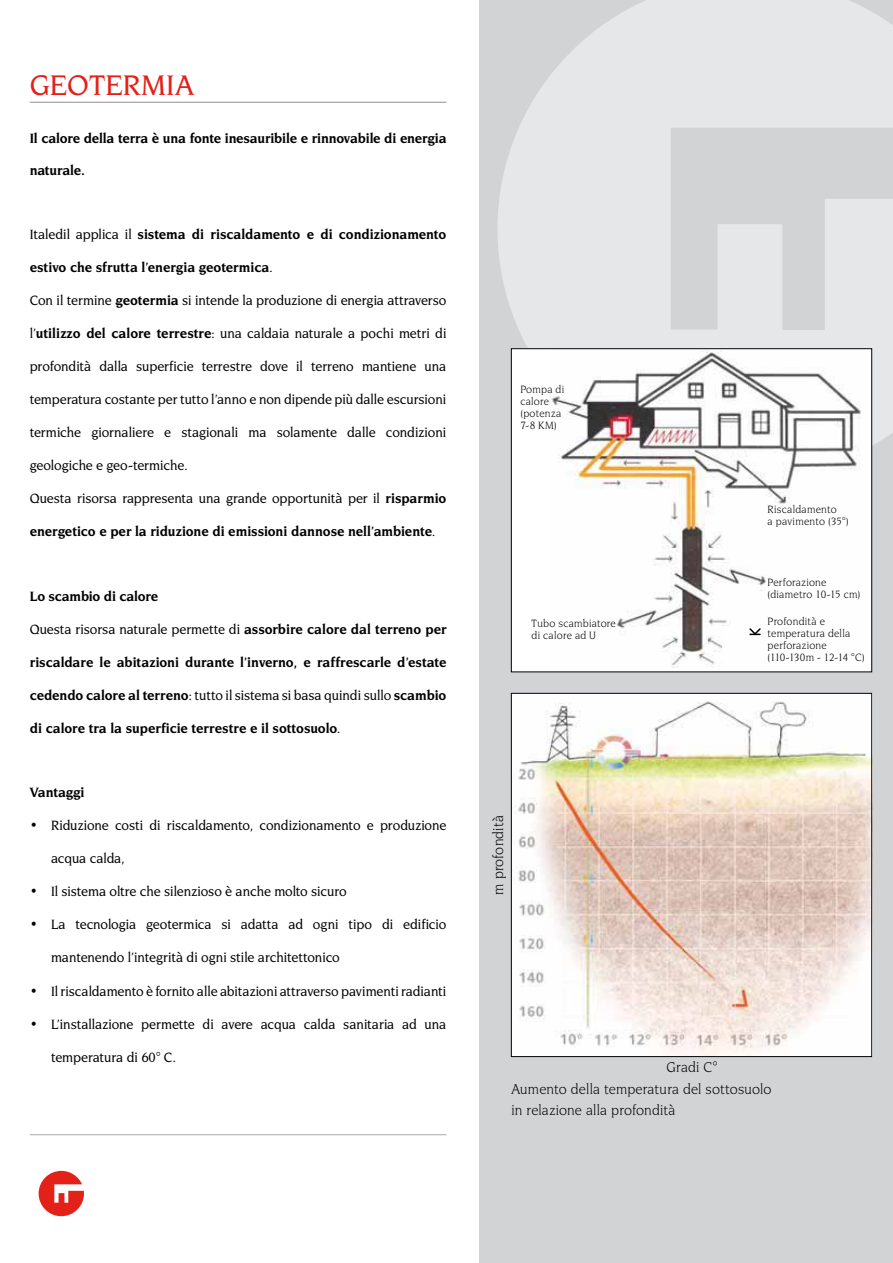
<style>
.page{position:relative;width:893px;height:1263px;background:#fff}
.page>*{position:absolute;margin:0;border:0;box-sizing:border-box;transform-origin:0 0}
.t1{font:500 30px "Novarese IT Cby BT";letter-spacing:.005em;color:#e32119}
.t2{font:15px/21.5px "Novarese IT Cby BT";letter-spacing:.01em;color:#000;scale:.96 1}
.t3{font:500 14.25px "Novarese IT Cby BT";letter-spacing:-.005em;color:#000;scale:.96 1}
.t4{font:700 14.25px "Novarese IT Cby BT";letter-spacing:-.005em;color:#000;scale:.96 1}
.t5{font:11.25px/12px "Novarese IT Cby BT";letter-spacing:.02em;color:#000;scale:.96 1}
.s1{font-weight:500}
.s2{font-weight:700}
</style>
<div class="page">
<div style="left:480px;top:0;width:413px;height:1263px;background:#d2d3d5"></div>
<svg style="left:498px;top:0;width:395px;height:479px;fill:#e6e7e8"></svg>
<svg style="left:39px;top:1171px;width:45px;height:45px"></svg>
<hr style="left:30px;top:1134px;width:416px;height:1px;background:#b1b3b4">
<hr style="left:30px;top:102px;width:416px;height:1px;background:#9c9e9f">
<div style="left:511px;top:349px;width:361px;height:323px;background:#fff"></div>
<div style="left:511px;top:348px;width:361px;height:324px;border:1px solid #000"></div>
<img style="left:513px;top:693px;width:360px;height:364px">
<div style="left:511px;top:693px;width:361px;height:364px;border:1px solid #000"></div>
<img style="left:550px;top:351px;width:311px;height:317px">
<svg style="left:748px;top:627px;width:14px;height:9px"></svg>
<h1 class="t1" style="left:30px;top:67px;width:166px">GEOTERMIA</h1>
<p class="t4" style="left:30px;top:130px;width:436px">Il calore della terra è una fonte inesauribile e rinnovabile di energia</p>
<p class="t4" style="left:30px;top:161px;width:59px">naturale.</p>
<p class="t4" style="left:30px;top:226px;width:435px"><span class="s1">Italedil applica il</span> sistema di riscaldamento e di condizionamento</p>
<p class="t4" style="left:30px;top:259px;width:255px">estivo che sfrutta l’energia geotermica<span class="s1">.</span></p>
<p class="t3" style="left:30px;top:292px;width:436px">Con il termine <span class="s2">geotermia</span> si intende la produzione di energia attraverso</p>
<p class="t3" style="left:30px;top:325px;width:436px">l’<span class="s2">utilizzo del calore terrestre</span>: una caldaia naturale a pochi metri di</p>
<p class="t3" style="left:30px;top:358px;width:435px">profondità dalla superficie terrestre dove il terreno mantiene una</p>
<p class="t3" style="left:30px;top:391px;width:435px">temperatura costante per tutto l’anno e non dipende più dalle escursioni</p>
<p class="t3" style="left:30px;top:424px;width:435px">termiche giornaliere e stagionali ma solamente dalle condizioni</p>
<p class="t3" style="left:30px;top:457px;width:166px">geologiche e geo-termiche.</p>
<p class="t3" style="left:30px;top:490px;width:436px">Questa risorsa rappresenta una grande opportunità per il <span class="s2">risparmio</span></p>
<p class="t4" style="left:30px;top:523px;width:424px">energetico e per la riduzione di emissioni dannose nell’ambiente<span class="s1">.</span></p>
<p class="t4" style="left:30px;top:587px;width:135px">Lo scambio di calore</p>
<p class="t3" style="left:30px;top:621px;width:436px">Questa risorsa naturale permette di <span class="s2">assorbire calore dal terreno per</span></p>
<p class="t4" style="left:30px;top:653px;width:436px">riscaldare le abitazioni durante l’inverno, e raffrescarle d’estate</p>
<p class="t3" style="left:30px;top:687px;width:436px"><span class="s2">cedendo calore al terreno</span>: tutto il sistema si basa quindi sullo <span class="s2">scambio</span></p>
<p class="t4" style="left:30px;top:719px;width:325px">di calore tra la superficie terrestre e il sottosuolo<span class="s1">.</span></p>
<p class="t4" style="left:30px;top:784px;width:59px">Vantaggi</p>
<p class="t3" style="left:30px;top:817px;width:435px">• Riduzione costi di riscaldamento, condizionamento e produzione</p>
<p class="t3" style="left:51px;top:850px;width:78px">acqua calda,</p>
<p class="t3" style="left:30px;top:883px;width:332px">• Il sistema oltre che silenzioso è anche molto sicuro</p>
<p class="t3" style="left:30px;top:916px;width:436px">• La tecnologia geotermica si adatta ad ogni tipo di edificio</p>
<p class="t3" style="left:51px;top:949px;width:302px">mantenendo l’integrità di ogni stile architettonico</p>
<p class="t3" style="left:30px;top:982px;width:435px">• Il riscaldamento è fornito alle abitazioni attraverso pavimenti radianti</p>
<p class="t3" style="left:30px;top:1015px;width:435px">• L’installazione permette di avere acqua calda sanitaria ad una</p>
<p class="t3" style="left:51px;top:1048px;width:132px">temperatura di 60° C.</p>
<p class="t5" style="left:520px;top:383px;width:47px">Pompa di calore (potenza<br>7-8 KM)</p>
<p class="t5" style="left:531px;top:617px;width:89px">Tubo scambiatore di calore ad U</p>
<p class="t2" style="left:487px;top:895px;width:84px;rotate:-90deg">m profondità</p>
<p class="t5" style="left:767px;top:504px;width:86px">Riscaldamento<br>a pavimento (35°)</p>
<p class="t5" style="left:767px;top:576px;width:98px">Perforazione (diametro 10-15 cm)</p>
<p class="t5" style="left:767px;top:615px;width:103px">Profondità e temperatura della perforazione (110-130m - 12-14 °C)</p>
<p class="t2" style="left:511px;top:1056px;width:273px;text-indent:155px">Gradi C°<br>Aumento della temperatura del sottosuolo in relazione alla profondità</p>
</div>
